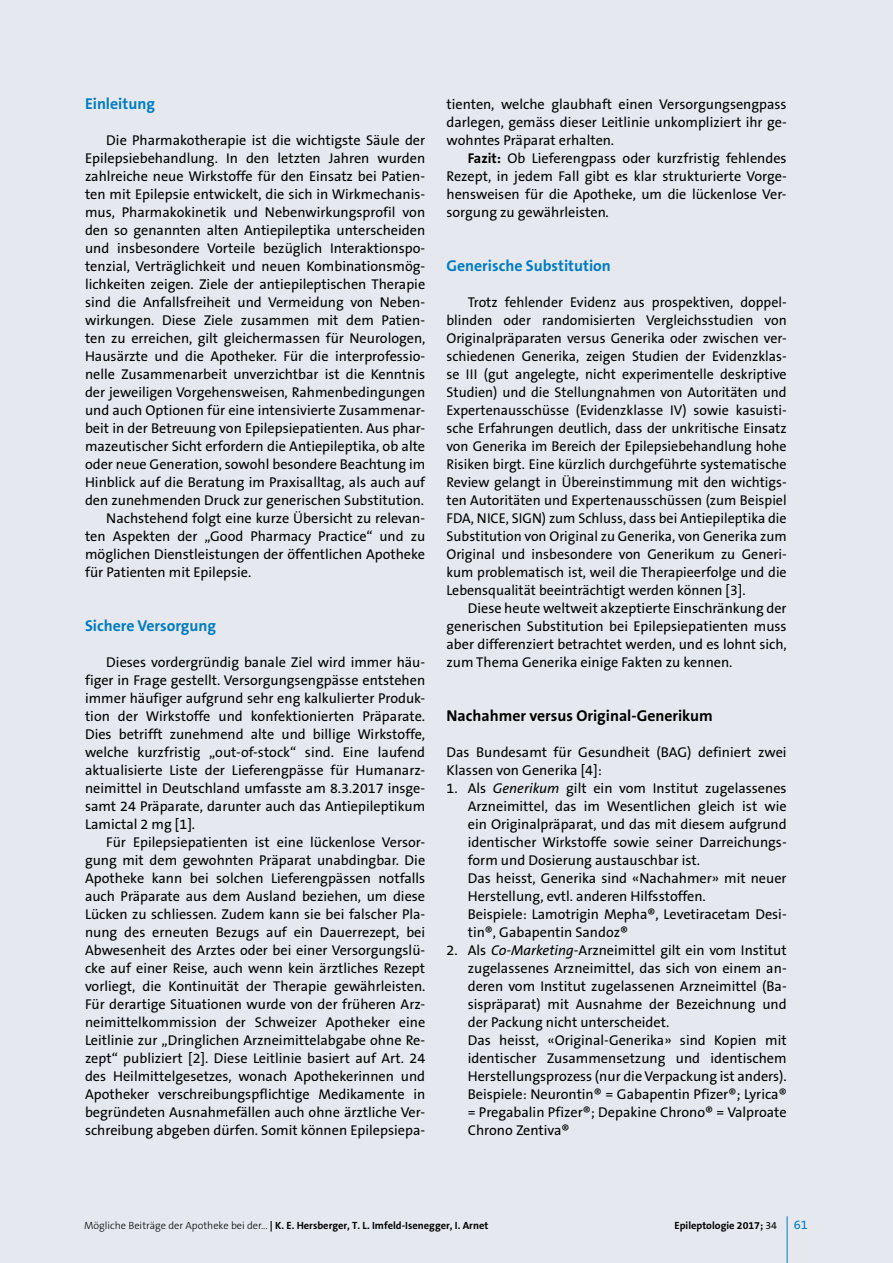
<style>
.page{position:relative;width:893px;height:1263px;background:#e5e9ef}
.page>*{position:absolute;margin:0;border:0;box-sizing:border-box;transform-origin:0 0}
.t1{font:700 15.75px "The Sans B W7";color:#007bc2}
.t2{font:700 15.75px "The Sans B W7";color:#000}
.t3{font:14.25px/18px "The Sans B W5 Plain";color:#000;text-align:justify}
.t4{font:12.75px "The Sans B W5 Plain";color:#007bc2}
.t5{font:700 10.5px "The Sans B W7";color:#000}
.s1{font-family:"The Sans B W7";font-weight:700}
.s2{font-style:italic}
.s3{font-family:"The Sans B W3";font-weight:300}
.s4{font-family:"The Sans B W5 Plain";font-weight:400}
</style>
<div class="page">
<hr style="left:787px;top:1216px;width:1px;height:47px;background:#007bc2">
<p class="t1" style="left:85px;top:94px;width:71px">Einleitung</p>
<p class="t3" style="left:106px;top:132px;width:320px">Die Pharmakotherapie ist die wichtigste Säule der</p>
<p class="t3" style="left:85px;top:150px;width:342px">Epilepsiebehandlung. In den letzten Jahren wurden</p>
<p class="t3" style="left:85px;top:168px;width:342px">zahlreiche neue Wirkstoffe für den Einsatz bei Patien-</p>
<p class="t3" style="left:85px;top:186px;width:342px">ten mit Epilepsie entwickelt, die sich in Wirkmechanis-</p>
<p class="t3" style="left:85px;top:204px;width:342px">mus, Pharmakokinetik und Nebenwirkungsprofil von</p>
<p class="t3" style="left:85px;top:222px;width:342px">den so genannten alten Antiepileptika unterscheiden</p>
<p class="t3" style="left:85px;top:240px;width:342px">und insbesondere Vorteile bezüglich Interaktionspo-</p>
<p class="t3" style="left:85px;top:258px;width:342px">tenzial, Verträglichkeit und neuen Kombinationsmög-</p>
<p class="t3" style="left:85px;top:276px;width:342px">lichkeiten zeigen. Ziele der antiepileptischen Therapie</p>
<p class="t3" style="left:85px;top:294px;width:342px">sind die Anfallsfreiheit und Vermeidung von Neben-</p>
<p class="t3" style="left:85px;top:312px;width:342px">wirkungen. Diese Ziele zusammen mit dem Patien-</p>
<p class="t3" style="left:85px;top:330px;width:342px">ten zu erreichen, gilt gleichermassen für Neurologen,</p>
<p class="t3" style="left:85px;top:348px;width:342px">Hausärzte und die Apotheker. Für die interprofessio-</p>
<p class="t3" style="left:85px;top:366px;width:342px">nelle Zusammenarbeit unverzichtbar ist die Kenntnis</p>
<p class="t3" style="left:85px;top:384px;width:342px">der jeweiligen Vorgehensweisen, Rahmenbedingungen</p>
<p class="t3" style="left:85px;top:402px;width:342px">und auch Optionen für eine intensivierte Zusammenar-</p>
<p class="t3" style="left:85px;top:420px;width:342px">beit in der Betreuung von Epilepsiepatienten. Aus phar-</p>
<p class="t3" style="left:85px;top:438px;width:342px">mazeutischer Sicht erfordern die Antiepileptika, ob alte</p>
<p class="t3" style="left:85px;top:456px;width:342px">oder neue Generation, sowohl besondere Beachtung im</p>
<p class="t3" style="left:85px;top:474px;width:342px">Hinblick auf die Beratung im Praxisalltag, als auch auf</p>
<p class="t3" style="left:85px;top:491px;width:340px">den zunehmenden Druck zur generischen Substitution.</p>
<p class="t3" style="left:106px;top:509px;width:320px">Nachstehend folgt eine kurze Übersicht zu relevan-</p>
<p class="t3" style="left:85px;top:527px;width:342px">ten Aspekten der „Good Pharmacy Practice“ und zu</p>
<p class="t3" style="left:85px;top:545px;width:342px">möglichen Dienstleistungen der öffentlichen Apotheke</p>
<p class="t3" style="left:85px;top:563px;width:168px">für Patienten mit Epilepsie.</p>
<p class="t1" style="left:85px;top:616px;width:133px">Sichere Versorgung</p>
<p class="t3" style="left:85px;top:654px;width:342px;text-indent:21px">Dieses vordergründig banale Ziel wird immer häu&shy;figer in Frage gestellt. Versorgungsengpässe entstehen immer häufiger aufgrund sehr eng kalkulierter Produk&shy;tion der Wirkstoffe und konfektionierten Präparate.<br>Dies betrifft zunehmend alte und billige Wirkstoffe, welche kurzfristig „out-of-stock“ sind. Eine laufend aktualisierte Liste der Lieferengpässe für Humanarz&shy;neimittel in Deutschland umfasste am 8.3.2017 insge&shy;samt 24 Präparate, darunter auch das Antiepileptikum Lamictal 2 mg [1].</p>
<p class="t3" style="left:85px;top:834px;width:342px;text-indent:21px">Für Epilepsiepatienten ist eine lückenlose Versor&shy;gung mit dem gewohnten Präparat unabdingbar. Die Apotheke kann bei solchen Lieferengpässen notfalls auch Präparate aus dem Ausland beziehen, um diese Lücken zu schliessen. Zudem kann sie bei falscher Pla&shy;nung des erneuten Bezugs auf ein Dauerrezept, bei Abwesenheit des Arztes oder bei einer Versorgungslü&shy;cke auf einer Reise, auch wenn kein ärztliches Rezept vorliegt, die Kontinuität der Therapie gewährleisten.<br>Für derartige Situationen wurde von der früheren Arz&shy;neimittelkommission der Schweizer Apotheker eine Leitlinie zur „Dringlichen Arzneimittelabgabe ohne Re&shy;zept“ publiziert [2]. Diese Leitlinie basiert auf Art. 24 des Heilmittelgesetzes, wonach Apothekerinnen und Apotheker verschreibungspflichtige Medikamente in begründeten Ausnahmefällen auch ohne ärztliche Ver&shy;schreibung abgeben dürfen. Somit können Epilepsiepa-</p>
<p class="t3" style="left:446px;top:95px;width:342px">tienten, welche glaubhaft einen Versorgungsengpass darlegen, gemäss dieser Leitlinie unkompliziert ihr ge&shy;wohntes Präparat erhalten.</p>
<p class="t3" style="left:446px;top:149px;width:342px;text-indent:21px"><span class="s1">Fazit:</span> Ob Lieferengpass oder kurzfristig fehlendes Rezept, in jedem Fall gibt es klar strukturierte Vorge&shy;hensweisen für die Apotheke, um die lückenlose Ver&shy;sorgung zu gewährleisten.</p>
<p class="t1" style="left:446px;top:256px;width:166px">Generische Substitution</p>
<p class="t3" style="left:446px;top:294px;width:342px;text-indent:21px">Trotz fehlender Evidenz aus prospektiven, doppel&shy;blinden oder randomisierten Vergleichsstudien von Originalpräparaten versus Generika oder zwischen ver&shy;schiedenen Generika, zeigen Studien der Evidenzklas&shy;se III (gut angelegte, nicht experimentelle deskriptive Studien) und die Stellungnahmen von Autoritäten und Expertenausschüsse (Evidenzklasse IV) sowie kasuisti&shy;sche Erfahrungen deutlich, dass der unkritische Einsatz von Generika im Bereich der Epilepsiebehandlung hohe Risiken birgt. Eine kürzlich durchgeführte systematische Review gelangt in Übereinstimmung mit den wichtigs&shy;ten Autoritäten und Expertenausschüssen (zum Beispiel FDA, NICE, SIGN) zum Schluss, dass bei Antiepileptika die Substitution von Original zu Generika, von Generika zum Original und insbesondere von Generikum zu Generi&shy;kum problematisch ist, weil die Therapieerfolge und die Lebensqualität beeinträchtigt werden können [3].</p>
<p class="t3" style="left:446px;top:600px;width:342px;text-indent:21px">Diese heute weltweit akzeptierte Einschränkung der generischen Substitution bei Epilepsiepatienten muss aber differenziert betrachtet werden, und es lohnt sich, zum Thema Generika einige Fakten zu kennen.</p>
<p class="t2" style="left:446px;top:706px;width:268px">Nachahmer versus Original-Generikum</p>
<p class="t3" style="left:446px;top:744px;width:342px">Das Bundesamt für Gesundheit (BAG) definiert zwei<br>Klassen von Generika [4]:</p>
<p class="t3" style="left:468px;top:780px;width:320px;text-align:left;text-indent:-21px">1. Als <span class="s2">Generikum</span> gilt ein vom Institut zugelassenes Arzneimittel, das im Wesentlichen gleich ist wie ein Originalpräparat, und das mit diesem aufgrund identischer Wirkstoffe sowie seiner Darreichungs&shy;form und Dosierung austauschbar ist.<br>Das heisst, Generika sind «Nachahmer» mit neuer Herstellung, evtl. anderen Hilfsstoffen.<br>Beispiele: Lamotrigin Mepha®, Levetiracetam Desi&shy;tin®, Gabapentin Sandoz®</p>
<p class="t3" style="left:468px;top:942px;width:320px;text-align:left;text-indent:-21px">2. Als <span class="s2">Co-Marketing</span>-Arzneimittel gilt ein vom Institut zugelassenes Arzneimittel, das sich von einem an&shy;deren vom Institut zugelassenen Arzneimittel (Ba&shy;sispräparat) mit Ausnahme der Bezeichnung und der Packung nicht unterscheidet.<br>Das heisst, «Original-Generika» sind Kopien mit identischer Zusammensetzung und identischem Herstellungsprozess (nur die Verpackung ist anders).<br>Beispiele: Neurontin® = Gabapentin Pfizer®; Lyrica® = Pregabalin Pfizer®; Depakine Chrono® = Valproate Chrono Zentiva®</p>
<p class="t5" style="left:84px;top:1219px;width:406px"><span class="s3">Mögliche Beiträge der Apotheke bei der...</span> | K. E. Hersberger, T. L. Imfeld-Isenegger, I. Arnet</p>
<p class="t5" style="left:674px;top:1218px;width:104px">Epileptologie 2017; <span class="s4">34</span></p>
<p class="t4" style="left:794px;top:1216px;width:16px">61</p>
</div>
